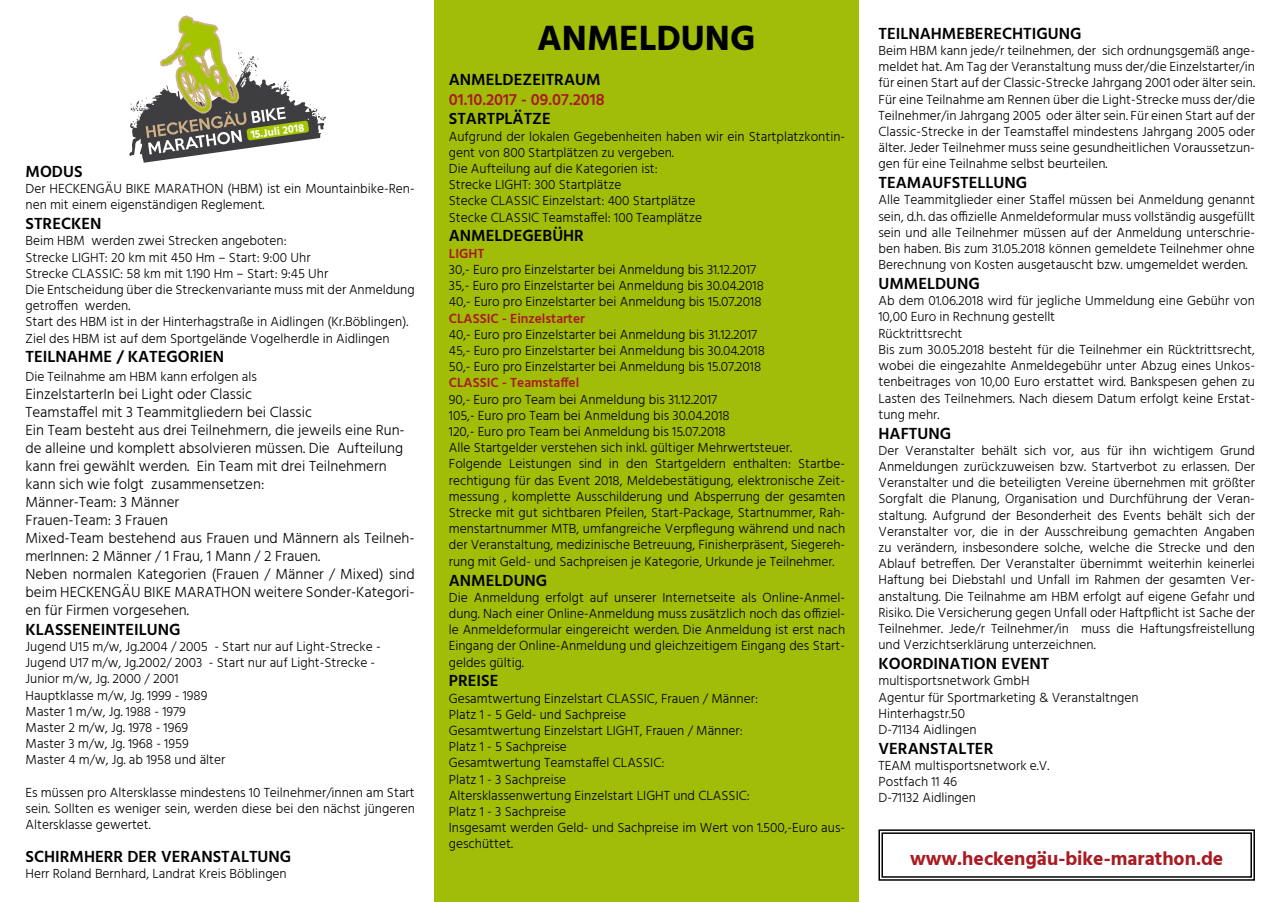
<style>
.page{position:relative;width:1272px;height:902px;background:#fff}
.page>*{position:absolute;margin:0;border:0;box-sizing:border-box;transform-origin:0 0}
.t1{font:700 36px "Hind";color:#000}
.t2{font:700 19.5px "Hind";color:#a91b22}
.t3{font:600 16.5px "Hind";color:#000}
.t4{font:600 16.5px "Hind";color:#a91b22}
.t5{font:300 15px/18px "Hind";color:#000}
.t6{font:300 13.5px/16.2px "Hind";color:#000}
.t7{font:600 13.5px "Hind";color:#a91b22}
.t8{font:700 10.95px "Hind";color:#fff}
</style>
<div class="page">
<div style="left:434px;top:0;width:425px;height:901px;background:#a2bd07"></div>
<svg style="left:129px;top:15px;width:197px;height:148px"></svg>
<svg style="left:878px;top:829px;width:377px;height:52px"></svg>
<div style="left:881px;top:832px;width:370px;height:45px;border:1px solid #000"></div>
<p class="t8" style="left:250px;top:128px;width:55px;rotate:-8deg">15.Juli 2018</p>
<p class="t3" style="left:26px;top:160px;width:59px">MODUS</p>
<p class="t6" style="left:26px;top:181px;width:390px">Der HECKENGÄU BIKE MARATHON (HBM) ist ein Mountainbike-Ren&shy;nen mit einem eigenständigen Reglement.</p>
<p class="t3" style="left:26px;top:212px;width:78px">STRECKEN</p>
<p class="t6" style="left:26px;top:233px;width:391px">Beim HBM werden zwei Strecken angeboten:<br>Strecke LIGHT: 20 km mit 450 Hm – Start: 9:00 Uhr<br>Strecke CLASSIC: 58 km mit 1.190 Hm – Start: 9:45 Uhr<br>Die Entscheidung über die Streckenvariante muss mit der Anmeldung getroffen werden.<br>Start des HBM ist in der Hinterhagstraße in Aidlingen (Kr.Böblingen).<br>Ziel des HBM ist auf dem Sportgelände Vogelherdle in Aidlingen</p>
<p class="t3" style="left:26px;top:345px;width:200px">TEILNAHME / KATEGORIEN</p>
<p class="t6" style="left:26px;top:368px;width:233px">Die Teilnahme am HBM kann erfolgen als</p>
<p class="t5" style="left:26px;top:385px;width:391px">EinzelstarterIn bei Light oder Classic<br>Teamstaffel mit 3 Teammitgliedern bei Classic<br>Ein Team besteht aus drei Teilnehmern, die jeweils eine Run&shy;de alleine und komplett absolvieren müssen. Die Aufteilung kann frei gewählt werden. Ein Team mit drei Teilnehmern kann sich wie folgt zusammensetzen:<br>Männer-Team: 3 Männer<br>Frauen-Team: 3 Frauen<br>Mixed-Team bestehend aus Frauen und Männern als Teilneh&shy;merInnen: 2 Männer / 1 Frau, 1 Mann / 2 Frauen.<br>Neben normalen Kategorien (Frauen / Männer / Mixed) sind beim HECKENGÄU BIKE MARATHON weitere Sonder-Kategori&shy;en für Firmen vorgesehen.</p>
<p class="t3" style="left:26px;top:617px;width:156px">KLASSENEINTEILUNG</p>
<p class="t6" style="left:26px;top:639px;width:357px">Jugend U15 m/w, Jg.2004 / 2005 - Start nur auf Light-Strecke - Jugend U17 m/w, Jg.2002/ 2003 - Start nur auf Light-Strecke - Junior m/w, Jg. 2000 / 2001<br>Hauptklasse m/w, Jg. 1999 - 1989<br>Master 1 m/w, Jg. 1988 - 1979<br>Master 2 m/w, Jg. 1978 - 1969<br>Master 3 m/w, Jg. 1968 - 1959<br>Master 4 m/w, Jg. ab 1958 und älter</p>
<p class="t6" style="left:26px;top:784px;width:391px;text-align:justify">Es müssen pro Altersklasse mindestens 10 Teilnehmer/innen am Start sein. Sollten es weniger sein, werden diese bei den nächst jüngeren Altersklasse gewertet.</p>
<p class="t3" style="left:26px;top:844px;width:267px">SCHIRMHERR DER VERANSTALTUNG</p>
<p class="t6" style="left:26px;top:866px;width:263px">Herr Roland Bernhard, Landrat Kreis Böblingen</p>
<h1 class="t1" style="left:537px;top:16px;width:220px">ANMELDUNG</h1>
<p class="t3" style="left:449px;top:68px;width:153px">ANMELDEZEITRAUM</p>
<p class="t4" style="left:449px;top:88px;width:157px">01.10.2017 - 09.07.2018</p>
<p class="t3" style="left:449px;top:107px;width:104px">STARTPLÄTZE</p>
<p class="t6" style="left:449px;top:129px;width:398px">Aufgrund der lokalen Gegebenheiten haben wir ein Startplatzkontin&shy;gent von 800 Startplätzen zu vergeben.<br>Die Aufteilung auf die Kategorien ist:<br>Strecke LIGHT: 300 Startplätze<br>Stecke CLASSIC Einzelstart: 400 Startplätze<br>Stecke CLASSIC Teamstaffel: 100 Teamplätze</p>
<p class="t3" style="left:449px;top:224px;width:137px">ANMELDEGEBÜHR</p>
<p class="t7" style="left:449px;top:244px;width:37px">LIGHT</p>
<p class="t6" style="left:449px;top:262px;width:316px">30,- Euro pro Einzelstarter bei Anmeldung bis 31.12.2017<br>35,- Euro pro Einzelstarter bei Anmeldung bis 30.04.2018<br>40,- Euro pro Einzelstarter bei Anmeldung bis 15.07.2018</p>
<p class="t7" style="left:449px;top:308px;width:138px">CLASSIC - Einzelstarter</p>
<p class="t6" style="left:449px;top:327px;width:317px">40,- Euro pro Einzelstarter bei Anmeldung bis 31.12.2017<br>45,- Euro pro Einzelstarter bei Anmeldung bis 30.04.2018<br>50,- Euro pro Einzelstarter bei Anmeldung bis 15.07.2018</p>
<p class="t7" style="left:449px;top:373px;width:132px">CLASSIC - Teamstaffel</p>
<p class="t6" style="left:449px;top:391px;width:398px">90,- Euro pro Team bei Anmeldung bis 31.12.2017<br>105,- Euro pro Team bei Anmeldung bis 30.04.2018<br>120,- Euro pro Team bei Anmeldung bis 15.07.2018<br>Alle Startgelder verstehen sich inkl. gültiger Mehrwertsteuer.<br>Folgende Leistungen sind in den Startgeldern enthalten: Startbe&shy;rechtigung für das Event 2018, Meldebestätigung, elektronische Zeit&shy;messung , komplette Ausschilderung und Absperrung der gesamten Strecke mit gut sichtbaren Pfeilen, Start-Package, Startnummer, Rah&shy;menstartnummer MTB, umfangreiche Verpflegung während und nach der Veranstaltung, medizinische Betreuung, Finisherpräsent, Siegereh&shy;rung mit Geld- und Sachpreisen je Kategorie, Urkunde je Teilnehmer.</p>
<p class="t3" style="left:449px;top:568px;width:100px">ANMELDUNG</p>
<p class="t6" style="left:449px;top:589px;width:398px;text-align:justify">Die Anmeldung erfolgt auf unserer Internetseite als Online-Anmel&shy;dung. Nach einer Online-Anmeldung muss zusätzlich noch das offiziel&shy;le Anmeldeformular eingereicht werden. Die Anmeldung ist erst nach Eingang der Online-Anmeldung und gleichzeitigem Eingang des Start&shy;geldes gültig.</p>
<p class="t3" style="left:449px;top:669px;width:51px">PREISE</p>
<p class="t6" style="left:449px;top:690px;width:398px">Gesamtwertung Einzelstart CLASSIC, Frauen / Männer:<br>Platz 1 - 5 Geld- und Sachpreise<br>Gesamtwertung Einzelstart LIGHT, Frauen / Männer:<br>Platz 1 - 5 Sachpreise<br>Gesamtwertung Teamstaffel CLASSIC:<br>Platz 1 - 3 Sachpreise<br>Altersklassenwertung Einzelstart LIGHT und CLASSIC:<br>Platz 1 - 3 Sachpreise<br>Insgesamt werden Geld- und Sachpreise im Wert von 1.500,-Euro aus&shy;geschüttet.</p>
<p class="t3" style="left:878px;top:22px;width:205px">TEILNAHMEBERECHTIGUNG</p>
<p class="t6" style="left:878px;top:43px;width:378px;text-align:justify">Beim HBM kann jede/r teilnehmen, der sich ordnungsgemäß ange&shy;meldet hat. Am Tag der Veranstaltung muss der/die Einzelstarter/in für einen Start auf der Classic-Strecke Jahrgang 2001 oder älter sein.<br>Für eine Teilnahme am Rennen über die Light-Strecke muss der/die Teilnehmer/in Jahrgang 2005 oder älter sein. Für einen Start auf der Classic-Strecke in der Teamstaffel mindestens Jahrgang 2005 oder älter. Jeder Teilnehmer muss seine gesundheitlichen Voraussetzun&shy;gen für eine Teilnahme selbst beurteilen.</p>
<p class="t3" style="left:878px;top:171px;width:150px">TEAMAUFSTELLUNG</p>
<p class="t6" style="left:878px;top:192px;width:378px;text-align:justify">Alle Teammitglieder einer Staffel müssen bei Anmeldung genannt sein, d.h. das offizielle Anmeldeformular muss vollständig ausgefüllt sein und alle Teilnehmer müssen auf der Anmeldung unterschrie&shy;ben haben. Bis zum 31.05.2018 können gemeldete Teilnehmer ohne Berechnung von Kosten ausgetauscht bzw. umgemeldet werden.</p>
<p class="t3" style="left:878px;top:272px;width:103px">UMMELDUNG</p>
<p class="t6" style="left:878px;top:293px;width:378px">Ab dem 01.06.2018 wird für jegliche Ummeldung eine Gebühr von 10,00 Euro in Rechnung gestellt<br>Rücktrittsrecht<br>Bis zum 30.05.2018 besteht für die Teilnehmer ein Rücktrittsrecht, wobei die eingezahlte Anmeldegebühr unter Abzug eines Unkos&shy;tenbeitrages von 10,00 Euro erstattet wird. Bankspesen gehen zu Lasten des Teilnehmers. Nach diesem Datum erfolgt keine Erstat&shy;tung mehr.</p>
<p class="t3" style="left:878px;top:421px;width:74px">HAFTUNG</p>
<p class="t6" style="left:878px;top:443px;width:378px;text-align:justify">Der Veranstalter behält sich vor, aus für ihn wichtigem Grund Anmeldungen zurückzuweisen bzw. Startverbot zu erlassen. Der Veranstalter und die beteiligten Vereine übernehmen mit größter Sorgfalt die Planung, Organisation und Durchführung der Veran&shy;staltung. Aufgrund der Besonderheit des Events behält sich der Veranstalter vor, die in der Ausschreibung gemachten Angaben zu verändern, insbesondere solche, welche die Strecke und den Ablauf betreffen. Der Veranstalter übernimmt weiterhin keinerlei Haftung bei Diebstahl und Unfall im Rahmen der gesamten Ver&shy;anstaltung. Die Teilnahme am HBM erfolgt auf eigene Gefahr und Risiko. Die Versicherung gegen Unfall oder Haftpflicht ist Sache der Teilnehmer. Jede/r Teilnehmer/in muss die Haftungsfreistellung und Verzichtserklärung unterzeichnen.</p>
<p class="t3" style="left:878px;top:652px;width:172px">KOORDINATION EVENT</p>
<p class="t6" style="left:878px;top:673px;width:261px">multisportsnetwork GmbH<br>Agentur für Sportmarketing &amp; Veranstaltngen<br>Hinterhagstr.50<br>D-71134 Aidlingen</p>
<p class="t3" style="left:878px;top:736px;width:116px">VERANSTALTER</p>
<p class="t6" style="left:878px;top:758px;width:172px">TEAM multisportsnetwork e.V.<br>Postfach 11 46<br>D-71132 Aidlingen</p>
<h2 class="t2" style="left:910px;top:847px;width:315px">www.heckengäu-bike-marathon.de</h2>
</div>
